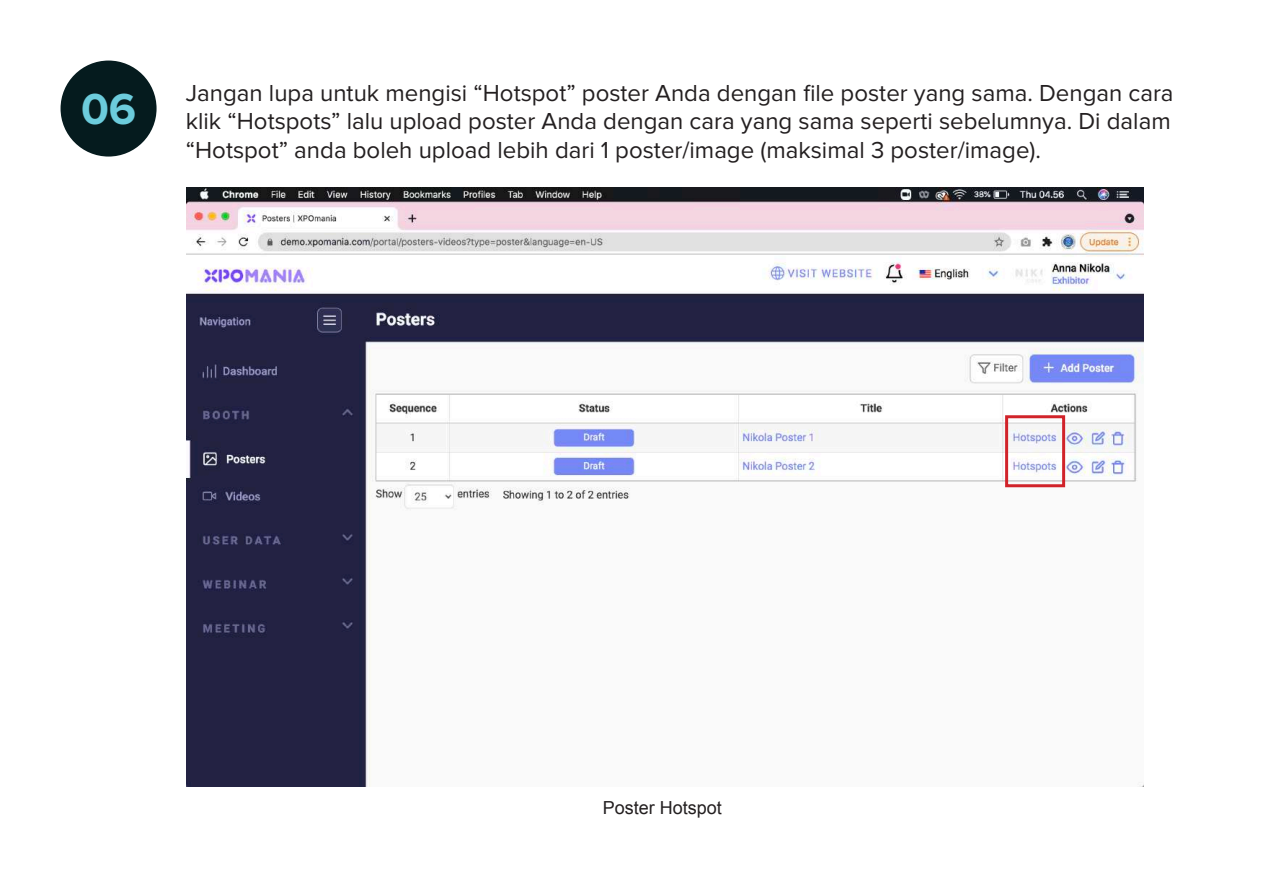
<style>
.page{position:relative;width:1263px;height:893px;background:#fff}
.page>*{position:absolute;margin:0;border:0;box-sizing:border-box;transform-origin:0 0}
.t1{font:700 45px "Proxima Nova";color:#6cccdc}
.t2{font:24px/28.8px "Proxima Nova";color:#231f20}
.t3{font:18px "Arial";color:#231f20}
</style>
<div class="page">
<img style="left:186px;top:188px;width:957px;height:598px">
<div style="left:61px;top:61px;width:96px;height:96px;background:#051b1e;border-radius:50%"></div>
<div style="left:1005px;top:415px;width:60px;height:72px;border:3px solid #d1232a"></div>
<h1 class="t1" style="left:81px;top:83px;width:57px">06</h1>
<p class="t2" style="left:186px;top:78px;width:989px">Jangan lupa untuk mengisi “Hotspot” poster Anda dengan file poster yang sama. Dengan cara klik “Hotspots” lalu upload poster Anda dengan cara yang sama seperti sebelumnya. Di dalam “Hotspot” anda boleh upload lebih dari 1 poster/image (maksimal 3 poster/image).</p>
<p class="t3" style="left:603px;top:796px;width:121px">Poster Hotspot</p>
</div>
